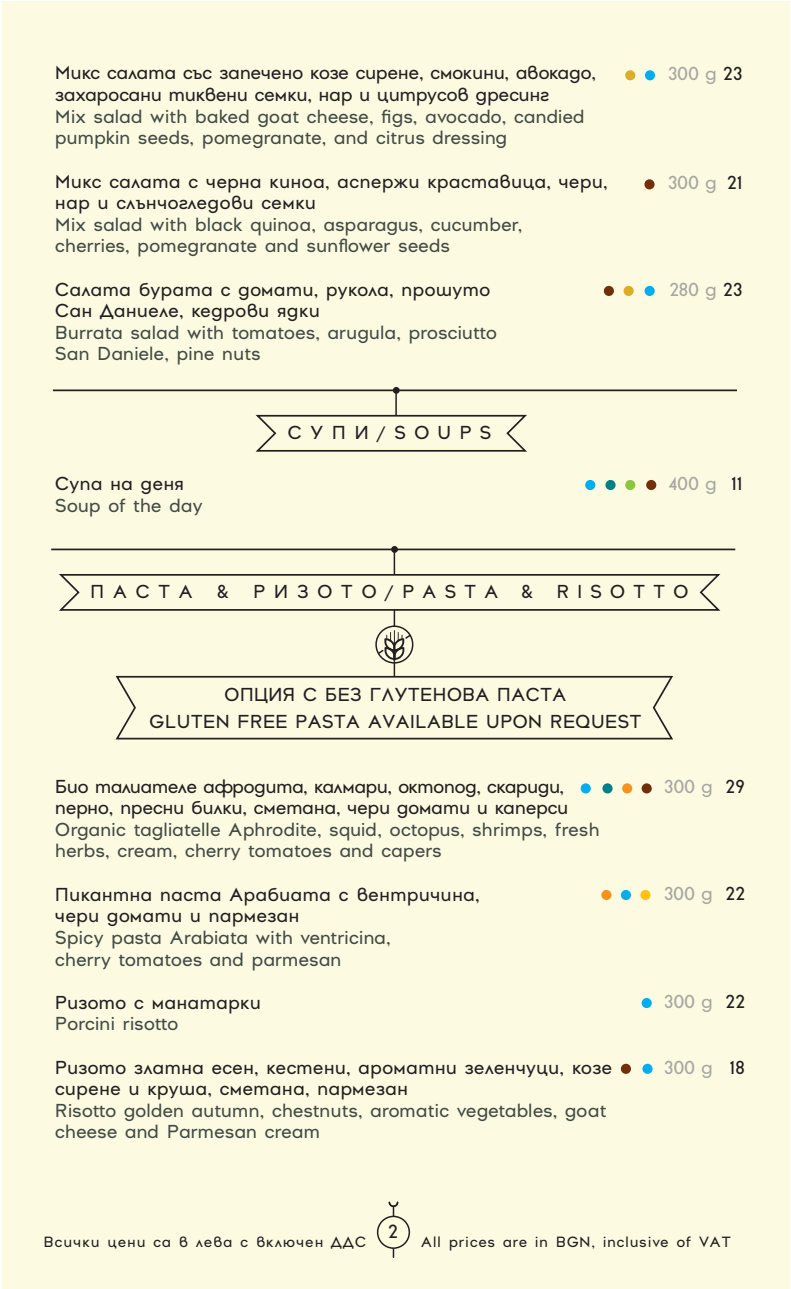
<style>
.page{position:relative;width:791px;height:1289px;background:#fff}
.page>*{position:absolute;margin:0;border:0;box-sizing:border-box;transform-origin:0 0}
.t1{font:18.3px "Sense";color:#231f20}
.t2{font:18px/21.6px "Sense";letter-spacing:-.02em;color:#434b44}
.t3{font:18px/21.6px "Sense";color:#231f20}
.t4{font:18px/21.6px "Sense";letter-spacing:-.025em;color:#231f20}
.t5{font:18px/21.6px "Sense";letter-spacing:-.04em;color:#231f20}
.t6{font:18px "Sense";letter-spacing:-.05em;color:#a8a8a2}
.t7{font:18px "Sense";letter-spacing:.43em;color:#231f20}
.t8{font:18px "Sense";letter-spacing:.46em;color:#231f20}
.t9{font:14.25px "Sense";letter-spacing:.05em;color:#231f20}
.s1{color:#231f20}
</style>
<div class="page">
<div style="left:2px;top:2px;width:787px;height:1286px;background:#fcfbe2"></div>
<hr style="left:53px;top:389px;width:684px;height:2px;background:#231f20">
<div style="left:393px;top:387px;width:7px;height:7px;background:#231f20;border-radius:50%"></div>
<svg style="left:255px;top:414px;width:272px;height:38px"></svg>
<hr style="left:395px;top:390px;width:2px;height:25px;background:#231f20">
<div style="left:646px;top:480px;width:10px;height:10px;background:#72300a;border-radius:50%"></div>
<hr style="left:51px;top:548px;width:684px;height:2px;background:#231f20">
<div style="left:391px;top:546px;width:7px;height:7px;background:#231f20;border-radius:50%"></div>
<hr style="left:393px;top:1205px;width:1px;height:52px;background:#231f20">
<div style="left:378px;top:1216px;width:31px;height:32px;background:#fffce0;border-radius:50%"></div>
<div style="left:377px;top:1215px;width:33px;height:33px;border:2px solid #231f20;border-radius:50%"></div>
<svg style="left:388px;top:1201px;width:11px;height:6px"></svg>
<div style="left:625px;top:70px;width:10px;height:10px;background:#dcae26;border-radius:50%"></div>
<div style="left:645px;top:70px;width:10px;height:10px;background:#00aeef;border-radius:50%"></div>
<div style="left:625px;top:480px;width:10px;height:10px;background:#8bc63e;border-radius:50%"></div>
<div style="left:605px;top:480px;width:10px;height:10px;background:#008087;border-radius:50%"></div>
<div style="left:585px;top:480px;width:10px;height:10px;background:#00aeef;border-radius:50%"></div>
<svg style="left:57px;top:550px;width:665px;height:190px"></svg>
<div style="left:642px;top:997px;width:10px;height:11px;background:#00aeef;border-radius:50%"></div>
<div style="left:642px;top:1063px;width:10px;height:10px;background:#00aeef;border-radius:50%"></div>
<div style="left:642px;top:783px;width:10px;height:10px;background:#72300a;border-radius:50%"></div>
<div style="left:622px;top:783px;width:10px;height:10px;background:#f7931d;border-radius:50%"></div>
<div style="left:602px;top:783px;width:10px;height:10px;background:#008087;border-radius:50%"></div>
<div style="left:581px;top:783px;width:10px;height:10px;background:#00aeef;border-radius:50%"></div>
<div style="left:644px;top:286px;width:11px;height:10px;background:#00aeef;border-radius:50%"></div>
<div style="left:623px;top:286px;width:11px;height:10px;background:#dcae26;border-radius:50%"></div>
<div style="left:604px;top:286px;width:10px;height:10px;background:#72300a;border-radius:50%"></div>
<div style="left:640px;top:889px;width:10px;height:11px;background:#fec210;border-radius:50%"></div>
<div style="left:621px;top:889px;width:10px;height:11px;background:#00aeef;border-radius:50%"></div>
<div style="left:601px;top:889px;width:10px;height:11px;background:#f7931d;border-radius:50%"></div>
<div style="left:644px;top:179px;width:10px;height:10px;background:#72300a;border-radius:50%"></div>
<div style="left:621px;top:1063px;width:10px;height:10px;background:#72300a;border-radius:50%"></div>
<p class="t4" style="left:55px;top:62px;width:543px">Микс салата със запечено козе сирене, смокини, авокадо, захаросани тиквени семки, нар и цитрусов дресинг</p>
<p class="t2" style="left:55px;top:105px;width:531px">Mix salad with baked goat cheese, figs, avocado, candied pumpkin seeds, pomegranate, and citrus dressing</p>
<p class="t3" style="left:55px;top:170px;width:554px">Микс салата с черна киноа, аспержи краставица, чери, нар и слънчогледови семки</p>
<p class="t2" style="left:55px;top:213px;width:469px">Mix salad with black quinoa, asparagus, cucumber, cherries, pomegranate and sunflower seeds</p>
<p class="t3" style="left:55px;top:278px;width:437px">Салата бурата с домати, рукола, прошуто<br>Сан Даниеле, кедрови ядки</p>
<p class="t2" style="left:55px;top:321px;width:444px">Burrata salad with tomatoes, arugula, prosciutto<br>San Daniele, pine nuts</p>
<p class="t3" style="left:55px;top:472px;width:131px">Супа на деня</p>
<p class="t2" style="left:55px;top:494px;width:149px">Soup of the day</p>
<p class="t7" style="left:287px;top:419px;width:205px">СУПИ/SOUPS</p>
<p class="t6" style="left:668px;top:60px;width:76px">300 g <span class="s1">23</span></p>
<p class="t6" style="left:668px;top:169px;width:76px">300 g <span class="s1">21</span></p>
<p class="t6" style="left:670px;top:275px;width:75px">280 g <span class="s1">23</span></p>
<p class="t6" style="left:668px;top:469px;width:76px">400 g <span class="s1">11</span></p>
<p class="t3" style="left:90px;top:580px;width:104px">ПАСТА</p>
<p class="t3" style="left:217px;top:580px;width:14px">&amp;</p>
<p class="t8" style="left:253px;top:578px;width:247px">РИЗОТО/PASTA</p>
<p class="t3" style="left:521px;top:580px;width:14px">&amp;</p>
<p class="t7" style="left:556px;top:578px;width:134px">RISOTTO</p>
<p class="t3" style="left:149px;top:681px;width:494px;line-height:27px;text-align:center">ОПЦИЯ С БЕЗ ГЛУТЕНОВА ПАСТА<br>GLUTEN FREE PASTA AVAILABLE UPON REQUEST</p>
<p class="t5" style="left:55px;top:775px;width:515px">Био талиателe афродита, калмари, октопод, скариди, перно, пресни билки, сметана, чери домати и каперси</p>
<p class="t2" style="left:55px;top:818px;width:546px">Organic tagliatelle Aphrodite, squid, octopus, shrimps, fresh herbs, cream, cherry tomatoes and capers</p>
<p class="t3" style="left:55px;top:883px;width:426px">Пикантна паста Арабиата с вентричина, чери домати и пармезан</p>
<p class="t2" style="left:55px;top:926px;width:338px">Spicy pasta Arabiata with ventricina, cherry tomatoes and parmesan</p>
<p class="t3" style="left:55px;top:991px;width:208px">Ризото с манатарки</p>
<p class="t2" style="left:55px;top:1012px;width:125px">Porcini risotto</p>
<p class="t3" style="left:55px;top:1055px;width:559px">Ризото златна есен, кестени, ароматни зеленчуци, козе сирене и круша, сметана, пармезан</p>
<p class="t2" style="left:55px;top:1099px;width:553px">Risotto golden autumn, chestnuts, aromatic vegetables, goat cheese and Parmesan cream</p>
<p class="t6" style="left:664px;top:773px;width:83px">300 g <span class="s1">29</span></p>
<p class="t6" style="left:664px;top:879px;width:83px">300 g <span class="s1">22</span></p>
<p class="t6" style="left:664px;top:987px;width:83px">300 g <span class="s1">22</span></p>
<p class="t6" style="left:664px;top:1053px;width:83px">300 g <span class="s1">18</span></p>
<p class="t1" style="left:388px;top:1217px;width:12px">2</p>
<p class="t9" style="left:44px;top:1231px;width:324px">Всички цени са в лева с включен ДДС</p>
<p class="t9" style="left:421px;top:1231px;width:312px">All prices are in BGN, inclusive of VAT</p>
</div>
